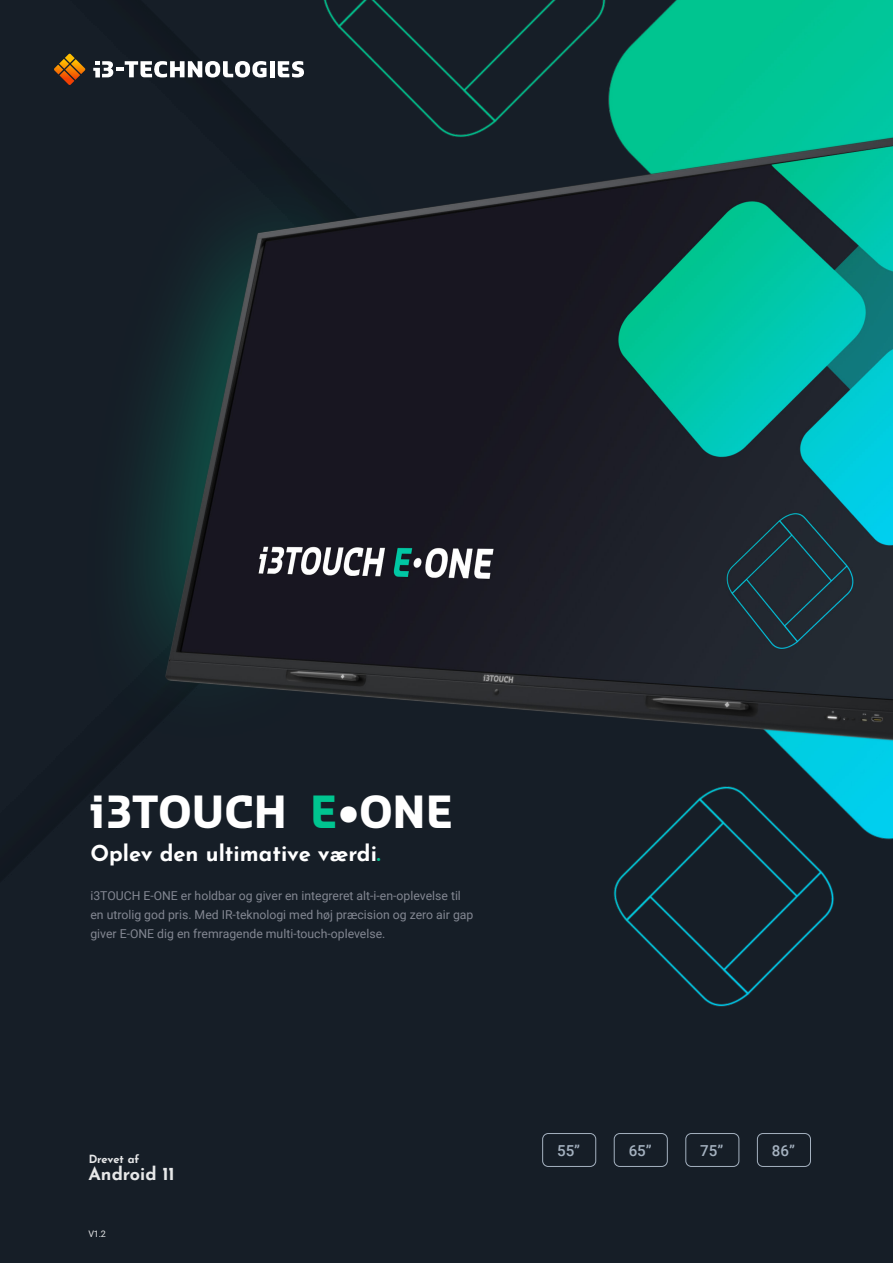
<style>
.page{position:relative;width:893px;height:1263px;background:#161e27}
.page>*{position:absolute;margin:0;border:0;box-sizing:border-box;transform-origin:0 0}
.t1{font:700 43.35px "Sansa";color:#fff}
.t2{font:700 22.05px "Josefin Sans";color:#fff}
.t3{font:700 18px "Josefin Sans";color:#fff}
.t4{font:500 15.15px "Roboto";color:#a5b2c0}
.t5{font:12.3px/19.4px "Roboto";color:#838792}
.t6{font:700 11.25px "Josefin Sans";letter-spacing:-.01em;color:#fff}
.t7{font:9px "Roboto";color:#fff}
.s1{color:#00c590}
</style>
<div class="page">
<img style="left:323px;top:0;width:570px;height:1007px">
<img style="left:69px;top:18px;width:824px;height:852px">
<svg style="left:54px;top:54px;width:31px;height:31px"></svg>
<hr style="left:270px;top:61px;width:4px;height:16px;background:#fff">
<svg style="left:278px;top:61px;width:26px;height:16px"></svg>
<svg style="left:93px;top:61px;width:174px;height:16px"></svg>
<div style="left:614px;top:1133px;width:54px;height:34px;border:1px solid #a5b2c0;border-radius:6px"></div>
<div style="left:685px;top:1133px;width:54px;height:34px;border:1px solid #a5b2c0;border-radius:6px"></div>
<div style="left:757px;top:1133px;width:54px;height:34px;border:1px solid #a5b2c0;border-radius:6px"></div>
<div style="left:542px;top:1133px;width:54px;height:34px;border:1px solid #a5b2c0;border-radius:6px"></div>
<h1 class="t1" style="left:90px;top:783px;width:365px">i3TOUCH <span class="s1">E</span>•ONE</h1>
<h2 class="t2" style="left:90px;top:833px;width:292px">Oplev den ultimative værdi<span class="s1">.</span></h2>
<p class="t5" style="left:90px;top:885px;width:384px">i3TOUCH E-ONE er holdbar og giver en integreret alt-i-en-oplevelse til en utrolig god pris. Med IR-teknologi med høj præcision og zero air gap giver E-ONE dig en fremragende multi-touch-oplevelse.</p>
<p class="t6" style="left:88px;top:1149px;width:53px">Drevet af</p>
<h3 class="t3" style="left:88px;top:1157px;width:88px">Android 11</h3>
<p class="t7" style="left:88px;top:1227px;width:19px">V1.2</p>
<p class="t4" style="left:557px;top:1140px;width:25px">55”</p>
<p class="t4" style="left:629px;top:1140px;width:25px">65”</p>
<p class="t4" style="left:700px;top:1140px;width:25px">75”</p>
<p class="t4" style="left:772px;top:1140px;width:25px">86”</p>
</div>
